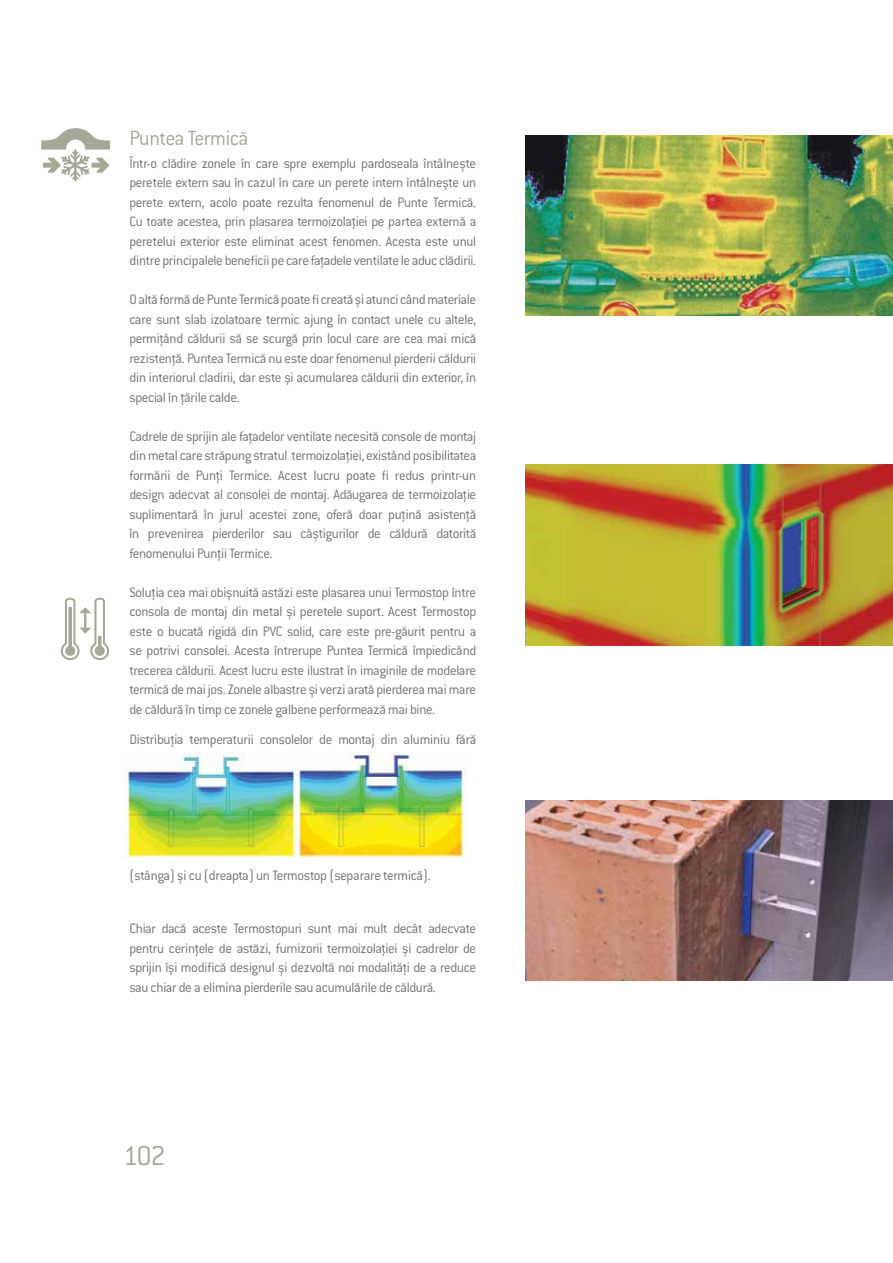
<style>
.page{position:relative;width:893px;height:1263px;background:#fff}
.page>*{position:absolute;margin:0;border:0;box-sizing:border-box;transform-origin:0 0}
.t1{font:300 30px "ITC Conduit LTCE";color:#a7a699}
.t2{font:300 22.5px "ITC Conduit LTCE";letter-spacing:-.03em;color:#a7a699}
.t3{font:300 15px/19.5px "ITC Conduit LTCE";letter-spacing:-.025em;color:#717073;text-align:justify}
</style>
<div class="page">
<img style="left:526px;top:135px;width:367px;height:181px">
<img style="left:526px;top:465px;width:367px;height:180px">
<img style="left:124px;top:752px;width:343px;height:105px">
<svg style="left:61px;top:598px;width:48px;height:62px"></svg>
<hr style="left:74px;top:149px;width:3px;height:32px;background:#a7a798">
<svg style="left:41px;top:128px;width:69px;height:52px"></svg>
<img style="left:526px;top:800px;width:367px;height:180px">
<h2 class="t2" style="left:129px;top:126px;width:120px">Puntea Termică</h2>
<p class="t3" style="left:129px;top:153px;width:348px">Într-o clădire zonele în care spre exemplu pardoseala întâlneşte peretele extern sau în cazul în care un perete intern întâlnește un perete extern, acolo poate rezulta fenomenul de Punte Termică.<br>Cu toate acestea, prin plasarea termoizolaţiei pe partea externă a peretelui exterior este eliminat acest fenomen. Acesta este unul dintre principalele beneficii pe care faţadele ventilate le aduc clădirii.</p>
<p class="t3" style="left:129px;top:290px;width:348px">O altă formă de Punte Termică poate fi creată și atunci când materiale care sunt slab izolatoare termic ajung în contact unele cu altele, permiţând căldurii să se scurgă prin locul care are cea mai mică rezistenţă. Puntea Termică nu este doar fenomenul pierderii căldurii din interiorul cladirii, dar este și acumularea căldurii din exterior, în special în ţările calde.</p>
<p class="t3" style="left:129px;top:426px;width:348px">Cadrele de sprijin ale faţadelor ventilate necesită console de montaj din metal care străpung stratul termoizolaţiei, existând posibilitatea formării de Punţi Termice. Acest lucru poate fi redus printr-un design adecvat al consolei de montaj. Adăugarea de termoizolaţie suplimentară în jurul acestei zone, oferă doar puţină asistenţă în prevenirea pierderilor sau câştigurilor de căldură datorită fenomenului Punţii Termice.</p>
<p class="t3" style="left:129px;top:582px;width:348px">Soluţia cea mai obișnuită astăzi este plasarea unui Termostop între consola de montaj din metal și peretele suport. Acest Termostop este o bucată rigidă din PVC solid, care este pre-găurit pentru a se potrivi consolei. Acesta întrerupe Puntea Termică împiedicând trecerea căldurii. Acest lucru este ilustrat în imaginile de modelare termică de mai jos. Zonele albastre şi verzi arată pierderea mai mare de căldură în timp ce zonele galbene performează mai bine.</p>
<p class="t3" style="left:129px;top:729px;width:348px">Distribuţia temperaturii consolelor de montaj din aluminiu fără</p>
<p class="t3" style="left:129px;top:866px;width:303px">(stânga) şi cu (dreapta) un Termostop (separare termică).</p>
<p class="t3" style="left:129px;top:918px;width:348px">Chiar dacă aceste Termostopuri sunt mai mult decât adecvate pentru cerinţele de astăzi, furnizorii termoizolaţiei şi cadrelor de sprijin își modifică designul şi dezvoltă noi modalităţi de a reduce sau chiar de a elimina pierderile sau acumulările de căldură.</p>
<h1 class="t1" style="left:123px;top:1139px;width:44px">102</h1>
</div>
